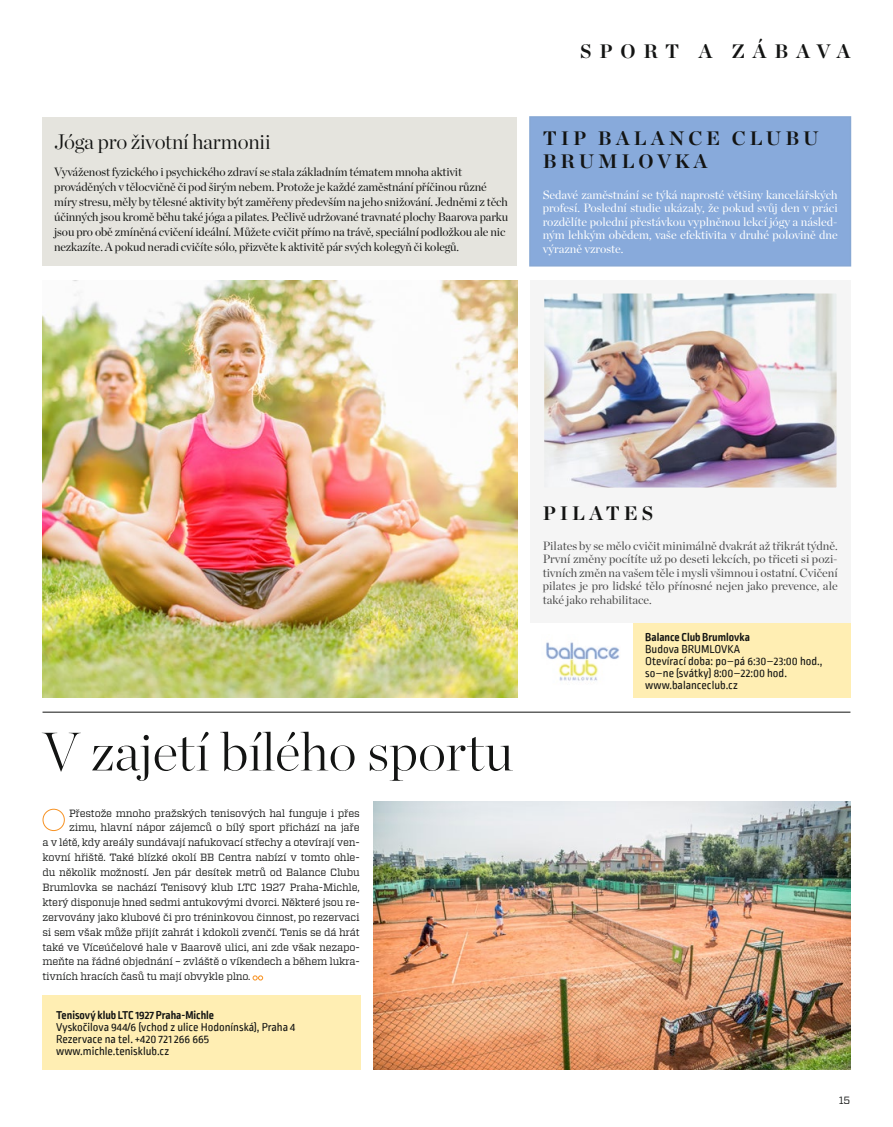
<style>
.page{position:relative;width:893px;height:1127px;background:#fff}
.page>*{position:absolute;margin:0;border:0;box-sizing:border-box;transform-origin:0 0}
.t1{font:200 54px "Chronicle Display";color:#131413}
.t2{font:300 21px "Chronicle Display";letter-spacing:-.01em;color:#131413}
.t3{font:700 19.5px/23.1px "Chronicle Display";letter-spacing:.2em;color:#131413}
.t4{font:700 19.5px "Chronicle Display";letter-spacing:.4em;color:#131413}
.t5{font:12px/14.9px "Chronicle Display";letter-spacing:-.01em;color:#131413}
.t6{font:12px/13.5px "Chronicle Display";color:#4a4a4a;text-align:justify}
.t7{font:12px/13.5px "Chronicle Display";color:#fff;text-align:justify}
.t8{font:12px "Ropa Soft PTT";color:#131413}
.t9{font:700 12px "Ropa Soft PTT";color:#131413}
.t10{font:10.5px "Vitesse";letter-spacing:-.02em;color:#131413}
</style>
<div class="page">
<div style="left:530px;top:281px;width:320px;height:342px;background:#f5f5f5"></div>
<img style="left:546px;top:295px;width:289px;height:191px">
<div style="left:543px;top:292px;width:295px;height:197px;border:2px solid #f5f5f5"></div>
<div style="left:632px;top:623px;width:218px;height:74px;background:#ffeeb3"></div>
<img style="left:43px;top:281px;width:474px;height:416px">
<div style="left:529px;top:116px;width:322px;height:150px;background:#88aadb;border:2px solid #87a8d4"></div>
<div style="left:43px;top:117px;width:474px;height:149px;background:#e5e4de"></div>
<hr style="left:43px;top:712px;width:807px;height:1px;background:#131413">
<svg style="left:253px;top:975px;width:10px;height:5px"></svg>
<div style="left:43px;top:809px;width:22px;height:22px;border:1px solid #f79223;border-radius:50%"></div>
<div style="left:43px;top:995px;width:318px;height:74px;background:#ffeeb3"></div>
<img style="left:373px;top:801px;width:477px;height:268px">
<img style="left:546px;top:642px;width:74px;height:39px">
<p class="t2" style="left:54px;top:125px;width:218px">Jóga pro životní harmonii</p>
<p class="t5" style="left:54px;top:164px;width:455px">Vyváženost fyzického i psychického zdraví se stala základním tématem mnoha aktivit prováděných v tělocvičně či pod širým nebem. Protože je každé zaměstnání příčinou různé míry stresu, měly by tělesné aktivity být zaměřeny především na jeho snižování. Jedněmi z těch účinných jsou kromě běhu také jóga a pilates. Pečlivě udržované travnaté plochy Baarova parku jsou pro obě zmíněná cvičení ideální. Můžete cvičit přímo na trávě, speciální podložkou ale nic nezkazíte. A pokud neradi cvičíte sólo, přizvěte k aktivitě pár svých kolegyň či kolegů.</p>
<p class="t4" style="left:580px;top:36px;width:272px">SPORT A ZÁBAVA</p>
<p class="t3" style="left:543px;top:125px;width:278px">TIP BALANCE CLUBU<br>BRUMLOVKA</p>
<p class="t7" style="left:543px;top:187px;width:297px">Sedavé zaměstnání se týká naprosté většiny kancelářských profesí. Poslední studie ukázaly, že pokud svůj den v práci rozdělíte polední přestávkou vyplněnou lekcí jógy a násled&shy;ným lehkým obědem, vaše efektivita v druhé polovině dne výrazně vzroste.</p>
<p class="t1" style="left:43px;top:710px;width:472px">V zajetí bílého sportu</p>
<p class="t10" style="left:69px;top:806px;width:292px">Přestože mnoho pražských tenisových hal funguje i přes</p>
<p class="t10" style="left:69px;top:820px;width:292px">zimu, hlavní nápor zájemců o bílý sport přichází na jaře</p>
<p class="t10" style="left:43px;top:835px;width:319px">a v létě, kdy areály sundávají nafukovací střechy a otevírají ven-</p>
<p class="t10" style="left:43px;top:850px;width:319px">kovní hřiště. Také blízké okolí BB Centra nabízí v tomto ohle-</p>
<p class="t10" style="left:43px;top:865px;width:319px">du několik možností. Jen pár desítek metrů od Balance Clubu</p>
<p class="t10" style="left:43px;top:880px;width:319px">Brumlovka se nachází Tenisový klub LTC 1927 Praha-Michle,</p>
<p class="t10" style="left:43px;top:895px;width:319px">který disponuje hned sedmi antukovými dvorci. Některé jsou re-</p>
<p class="t10" style="left:43px;top:910px;width:319px">zervovány jako klubové či pro tréninkovou činnost, po rezervaci</p>
<p class="t10" style="left:43px;top:925px;width:319px">si sem však může přijít zahrát i kdokoli zvenčí. Tenis se dá hrát</p>
<p class="t10" style="left:43px;top:940px;width:319px">také ve Víceúčelové hale v Baarově ulici, ani zde však nezapo-</p>
<p class="t10" style="left:43px;top:954px;width:319px">meňte na řádné objednání – zvláště o víkendech a během lukra-</p>
<p class="t10" style="left:43px;top:969px;width:210px">tivních hracích časů tu mají obvykle plno.</p>
<p class="t9" style="left:56px;top:1008px;width:159px">Tenisový klub LTC 1927 Praha-Michle</p>
<p class="t8" style="left:56px;top:1020px;width:241px">Vyskočilova 944/6 (vchod z ulice Hodonínská), Praha 4</p>
<p class="t8" style="left:56px;top:1032px;width:155px">Rezervace na tel. +420 721 266 665</p>
<p class="t8" style="left:56px;top:1044px;width:115px">www.michle.tenisklub.cz</p>
<p class="t3" style="left:543px;top:500px;width:112px">PILATES</p>
<p class="t6" style="left:543px;top:538px;width:296px">Pilates by se mělo cvičit minimálně dvakrát až třikrát týdně.<br>První změny pocítíte už po deseti lekcích, po třiceti si pozi&shy;tivních změn na vašem těle i mysli všimnou i ostatní. Cvičení pilates je pro lidské tělo přínosné nejen jako prevence, ale také jako rehabilitace.</p>
<p class="t9" style="left:645px;top:630px;width:106px">Balance Club Brumlovka</p>
<p class="t8" style="left:645px;top:643px;width:96px">Budova BRUMLOVKA</p>
<p class="t8" style="left:645px;top:655px;width:179px">Otevírací doba: po–pá 6:30–23:00 hod.,</p>
<p class="t8" style="left:645px;top:667px;width:143px">so–ne (svátky) 8:00–22:00 hod.</p>
<p class="t8" style="left:645px;top:679px;width:94px">www.balanceclub.cz</p>
<p class="t10" style="left:839px;top:1093px;width:13px">15</p>
</div>
